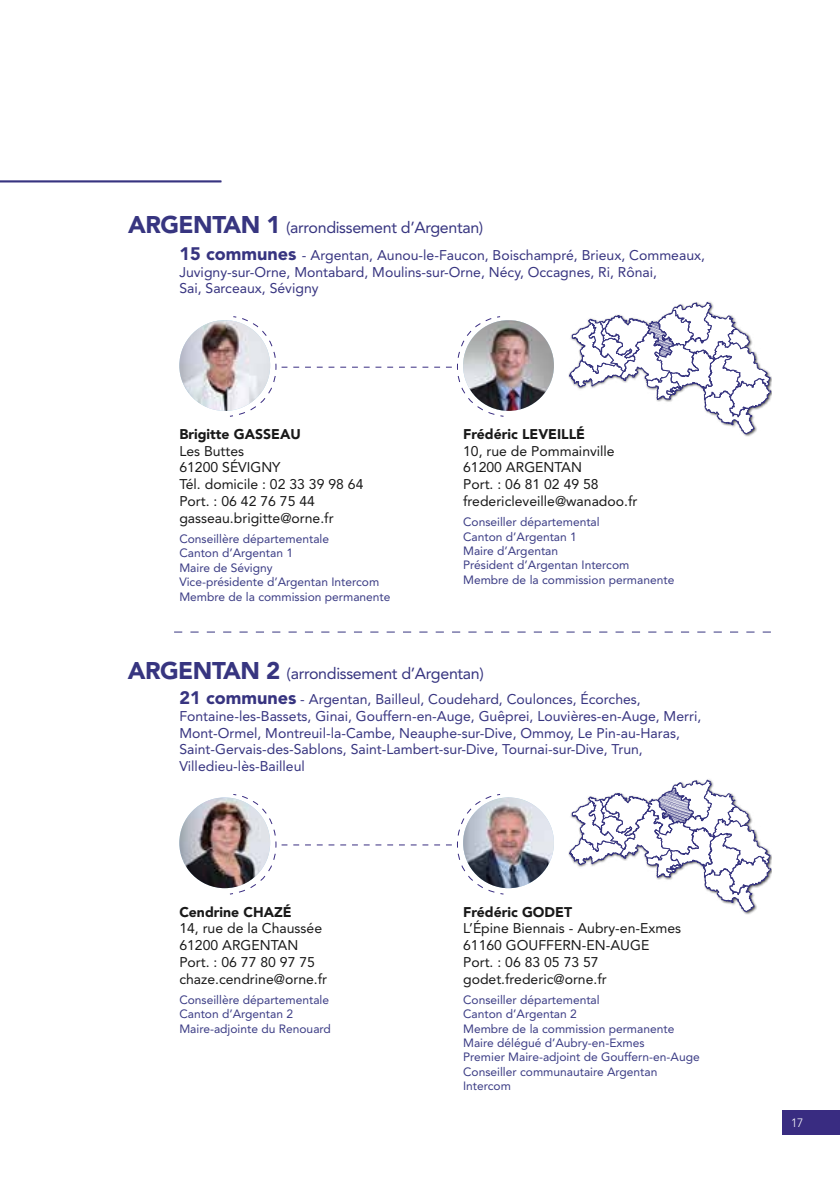
<style>
.page{position:relative;width:840px;height:1191px;background:#fff}
.page>*{position:absolute;margin:0;border:0;box-sizing:border-box;transform-origin:0 0}
.t1{font:16px "Avenir LT Std";letter-spacing:-.02em;color:#373580}
.t2{font:14px/16.8px "Avenir LT Std";color:#373480}
.t3{font:14px/16.8px "Avenir LT Std";color:#191919}
.t4{font:900 14px "Avenir LT Std";color:#191919}
.t5{font:12px/14.4px "Avenir LT Std";color:#3b3c85}
.t6{font:300 12px "Avenir LT Std";color:#fff}
.s1{font-weight:900;font-size:24px}
.s2{font-weight:900;font-size:18px}
</style>
<div class="page">
<hr style="left:0;top:181px;width:221px;height:1px;background:#373580">
<svg style="left:174px;top:631px;width:596px;height:1px"></svg>
<svg style="left:569px;top:302px;width:201px;height:132px"></svg>
<img style="left:179px;top:320px;width:91px;height:91px;border-radius:45px">
<img style="left:463px;top:320px;width:90px;height:91px;border-radius:45px">
<svg style="left:229px;top:316px;width:275px;height:101px"></svg>
<svg style="left:569px;top:779px;width:201px;height:133px"></svg>
<img style="left:179px;top:797px;width:91px;height:91px;border-radius:45px">
<img style="left:463px;top:797px;width:90px;height:91px;border-radius:45px">
<svg style="left:229px;top:794px;width:275px;height:101px"></svg>
<h1 class="t1" style="left:128px;top:218px;width:357px"><span class="s1">ARGENTAN 1</span> (arrondissement d’Argentan)</h1>
<p class="t2" style="left:179px;top:247px;width:527px"><span class="s2">15 communes</span> - Argentan, Aunou-le-Faucon, Boischampré, Brieux, Commeaux,<br>Juvigny-sur-Orne, Montabard, Moulins-sur-Orne, Nécy, Occagnes, Ri, Rônai,<br>Sai, Sarceaux, Sévigny</p>
<p class="t4" style="left:179px;top:425px;width:123px">Brigitte GASSEAU</p>
<p class="t3" style="left:179px;top:442px;width:185px">Les Buttes<br>61200 SÉVIGNY<br>Tél. domicile : 02 33 39 98 64<br>Port. : 06 42 76 75 44 gasseau.brigitte@orne.fr</p>
<p class="t5" style="left:179px;top:532px;width:212px">Conseillère départementale<br>Canton d’Argentan 1<br>Maire de Sévigny<br>Vice-présidente d’Argentan Intercom<br>Membre de la commission permanente</p>
<p class="t4" style="left:463px;top:425px;width:123px">Frédéric LEVEILLÉ</p>
<p class="t3" style="left:463px;top:442px;width:176px">10, rue de Pommainville<br>61200 ARGENTAN<br>Port. : 06 81 02 49 58 fredericleveille@wanadoo.fr</p>
<p class="t5" style="left:463px;top:515px;width:212px">Conseiller départemental<br>Canton d’Argentan 1<br>Maire d’Argentan<br>Président d’Argentan Intercom<br>Membre de la commission permanente</p>
<h1 class="t1" style="left:128px;top:664px;width:357px"><span class="s1">ARGENTAN 2</span> (arrondissement d’Argentan)</h1>
<p class="t2" style="left:179px;top:691px;width:523px"><span class="s2">21 communes</span> - Argentan, Bailleul, Coudehard, Coulonces, Écorches, Fontaine-les-Bassets, Ginai, Gouffern-en-Auge, Guêprei, Louvières-en-Auge, Merri, Mont-Ormel, Montreuil-la-Cambe, Neauphe-sur-Dive, Ommoy, Le Pin-au-Haras, Saint-Gervais-des-Sablons, Saint-Lambert-sur-Dive, Tournai-sur-Dive, Trun, Villedieu-lès-Bailleul</p>
<p class="t4" style="left:179px;top:903px;width:114px">Cendrine CHAZÉ</p>
<p class="t3" style="left:179px;top:920px;width:149px">14, rue de la Chaussée<br>61200 ARGENTAN<br>Port. : 06 77 80 97 75 chaze.cendrine@orne.fr</p>
<p class="t5" style="left:179px;top:992px;width:153px">Conseillère départementale<br>Canton d’Argentan 2<br>Maire-adjointe du Renouard</p>
<p class="t4" style="left:463px;top:903px;width:110px">Frédéric GODET</p>
<p class="t3" style="left:463px;top:920px;width:219px">L’Épine Biennais - Aubry-en-Exmes<br>61160 GOUFFERN-EN-AUGE<br>Port. : 06 83 05 73 57 godet.frederic@orne.fr</p>
<p class="t5" style="left:463px;top:992px;width:238px">Conseiller départemental<br>Canton d’Argentan 2<br>Membre de la commission permanente<br>Maire délégué d’Aubry-en-Exmes<br>Premier Maire-adjoint de Gouffern-en-Auge<br>Conseiller communautaire Argentan<br>Intercom</p>
<p class="t6" style="left:790px;top:1115px;width:14px">17</p>
</div>
